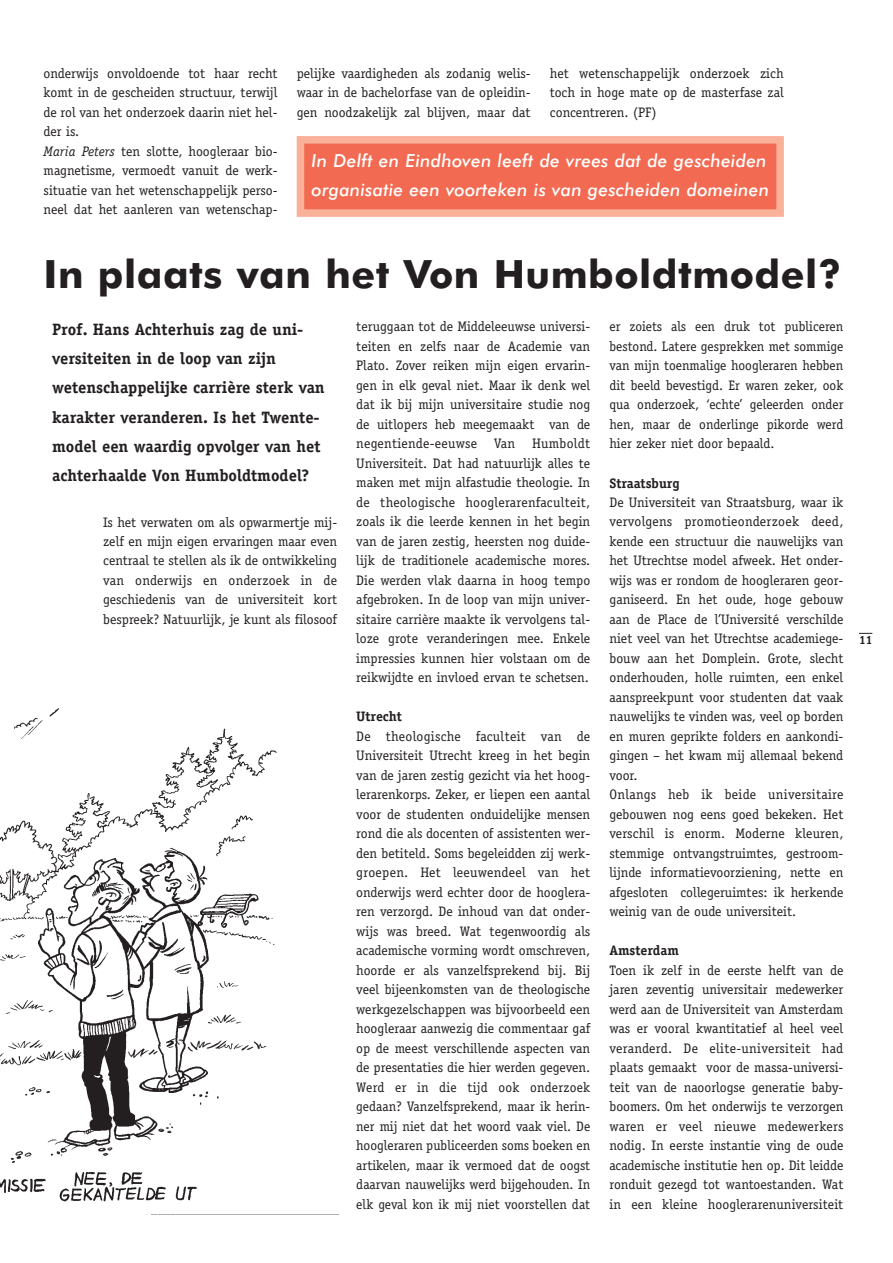
<style>
.page{position:relative;width:893px;height:1263px;background:#fff}
.page>*{position:absolute;margin:0;border:0;box-sizing:border-box;transform-origin:0 0}
.t1{font:700 39px "Futura BT";letter-spacing:.01em;color:#231f20}
.t2{font:italic 500 18px/28.5px "Futura BT";letter-spacing:.01em;color:#fff}
.t3{font:700 16.5px/29.2px "Officina Serif";color:#231f20}
.t4{font:13.8px/19.5px "Officina Serif";color:#231f20;text-align:justify}
.t5{font:700 13.8px "Officina Serif";color:#231f20}
.t6{font:700 12px "Officina Serif";color:#231f20}
.s1{font-style:italic}
</style>
<div class="page">
<div style="left:300px;top:140px;width:480px;height:73px;background:#f26a51"></div>
<div style="left:297px;top:136px;width:486px;height:81px;border:8px solid #f9b199"></div>
<img style="left:0;top:708px;width:338px;height:507px">
<svg style="left:859px;top:633px;width:13px;height:1px"></svg>
<p class="t4" style="left:44px;top:65px;width:235px;text-align:left">onderwijs onvoldoende tot haar recht komt in de gescheiden structuur, terwijl de rol van het onderzoek daarin niet hel&shy;der is.<br><span class="s1">Maria Peters</span> ten slotte, hoogleraar bio&shy;magnetisme, vermoedt vanuit de werk&shy;situatie van het wetenschappelijk perso&shy;neel dat het aanleren van wetenschap-</p>
<p class="t4" style="left:297px;top:65px;width:235px">pelijke vaardigheden als zodanig welis&shy;waar in de bachelorfase van de opleidin&shy;gen noodzakelijk zal blijven, maar dat</p>
<p class="t4" style="left:550px;top:65px;width:235px">het wetenschappelijk onderzoek zich toch in hoge mate op de masterfase zal concentreren. (PF)</p>
<h2 class="t2" style="left:311px;top:149px;width:459px">In Delft en Eindhoven leeft de vrees dat de gescheiden organisatie een voorteken is van gescheiden domeinen</h2>
<h1 class="t1" style="left:44px;top:260px;width:799px">In plaats van het Von Humboldtmodel?</h1>
<p class="t3" style="left:52px;top:316px;width:274px">Prof. Hans Achterhuis zag de uni&shy;versiteiten in de loop van zijn wetenschappelijke carrière sterk van karakter veranderen. Is het Twente&shy;model een waardig opvolger van het achterhaalde Von Humboldtmodel?</p>
<p class="t4" style="left:103px;top:513px;width:235px">Is het verwaten om als opwarmertje mij&shy;zelf en mijn eigen ervaringen maar even centraal te stellen als ik de ontwikkeling van onderwijs en onderzoek in de geschiedenis van de universiteit kort bespreek? Natuurlijk, je kunt als filosoof</p>
<p class="t4" style="left:356px;top:318px;width:235px">teruggaan tot de Middeleeuwse universi&shy;teiten en zelfs naar de Academie van Plato. Zover reiken mijn eigen ervarin&shy;gen in elk geval niet. Maar ik denk wel dat ik bij mijn universitaire studie nog de uitlopers heb meegemaakt van de negentiende-eeuwse Van Humboldt Universiteit. Dat had natuurlijk alles te maken met mijn alfastudie theologie. In de theologische hooglerarenfaculteit, zoals ik die leerde kennen in het begin van de jaren zestig, heersten nog duide&shy;lijk de traditionele academische mores.<br>Die werden vlak daarna in hoog tempo afgebroken. In de loop van mijn univer&shy;sitaire carrière maakte ik vervolgens tal&shy;loze grote veranderingen mee. Enkele impressies kunnen hier volstaan om de reikwijdte en invloed ervan te schetsen.</p>
<p class="t5" style="left:356px;top:712px;width:47px">Utrecht</p>
<p class="t4" style="left:356px;top:728px;width:235px">De theologische faculteit van de Universiteit Utrecht kreeg in het begin van de jaren zestig gezicht via het hoog&shy;lerarenkorps. Zeker, er liepen een aantal voor de studenten onduidelijke mensen rond die als docenten of assistenten wer&shy;den betiteld. Soms begeleidden zij werk&shy;groepen. Het leeuwendeel van het onderwijs werd echter door de hooglera&shy;ren verzorgd. De inhoud van dat onder&shy;wijs was breed. Wat tegenwoordig als academische vorming wordt omschreven, hoorde er als vanzelfsprekend bij. Bij veel bijeenkomsten van de theologische werkgezelschappen was bijvoorbeeld een hoogleraar aanwezig die commentaar gaf op de meest verschillende aspecten van de presentaties die hier werden gegeven.<br>Werd er in die tijd ook onderzoek gedaan? Vanzelfsprekend, maar ik herin&shy;ner mij niet dat het woord vaak viel. De hoogleraren publiceerden soms boeken en artikelen, maar ik vermoed dat de oogst daarvan nauwelijks werd bijgehouden. In elk geval kon ik mij niet voorstellen dat</p>
<p class="t4" style="left:609px;top:318px;width:235px">er zoiets als een druk tot publiceren bestond. Latere gesprekken met sommige van mijn toenmalige hoogleraren hebben dit beeld bevestigd. Er waren zeker, ook qua onderzoek, ‘echte’ geleerden onder hen, maar de onderlinge pikorde werd hier zeker niet door bepaald.</p>
<p class="t5" style="left:609px;top:478px;width:72px">Straatsburg</p>
<p class="t4" style="left:609px;top:494px;width:235px;text-align:left">De Universiteit van Straatsburg, waar ik vervolgens promotieonderzoek deed, kende een structuur die nauwelijks van het Utrechtse model afweek. Het onder&shy;wijs was er rondom de hoogleraren geor&shy;ganiseerd. En het oude, hoge gebouw aan de Place de l’Université verschilde niet veel van het Utrechtse academiege&shy;bouw aan het Domplein. Grote, slecht onderhouden, holle ruimten, een enkel aanspreekpunt voor studenten dat vaak nauwelijks te vinden was, veel op borden en muren geprikte folders en aankondi&shy;gingen – het kwam mij allemaal bekend voor.<br>Onlangs heb ik beide universitaire gebouwen nog eens goed bekeken. Het verschil is enorm. Moderne kleuren, stemmige ontvangstruimtes, gestroom&shy;lijnde informatievoorziening, nette en afgesloten collegeruimtes: ik herkende weinig van de oude universiteit.</p>
<p class="t5" style="left:609px;top:946px;width:71px">Amsterdam</p>
<p class="t4" style="left:609px;top:962px;width:235px">Toen ik zelf in de eerste helft van de jaren zeventig universitair medewerker werd aan de Universiteit van Amsterdam was er vooral kwantitatief al heel veel veranderd. De elite-universiteit had plaats gemaakt voor de massa-universi&shy;teit van de naoorlogse generatie baby&shy;boomers. Om het onderwijs te verzorgen waren er veel nieuwe medewerkers nodig. In eerste instantie ving de oude academische institutie hen op. Dit leidde ronduit gezegd tot wantoestanden. Wat in een kleine hooglerarenuniversiteit</p>
<p class="t6" style="left:859px;top:635px;width:15px">11</p>
</div>
